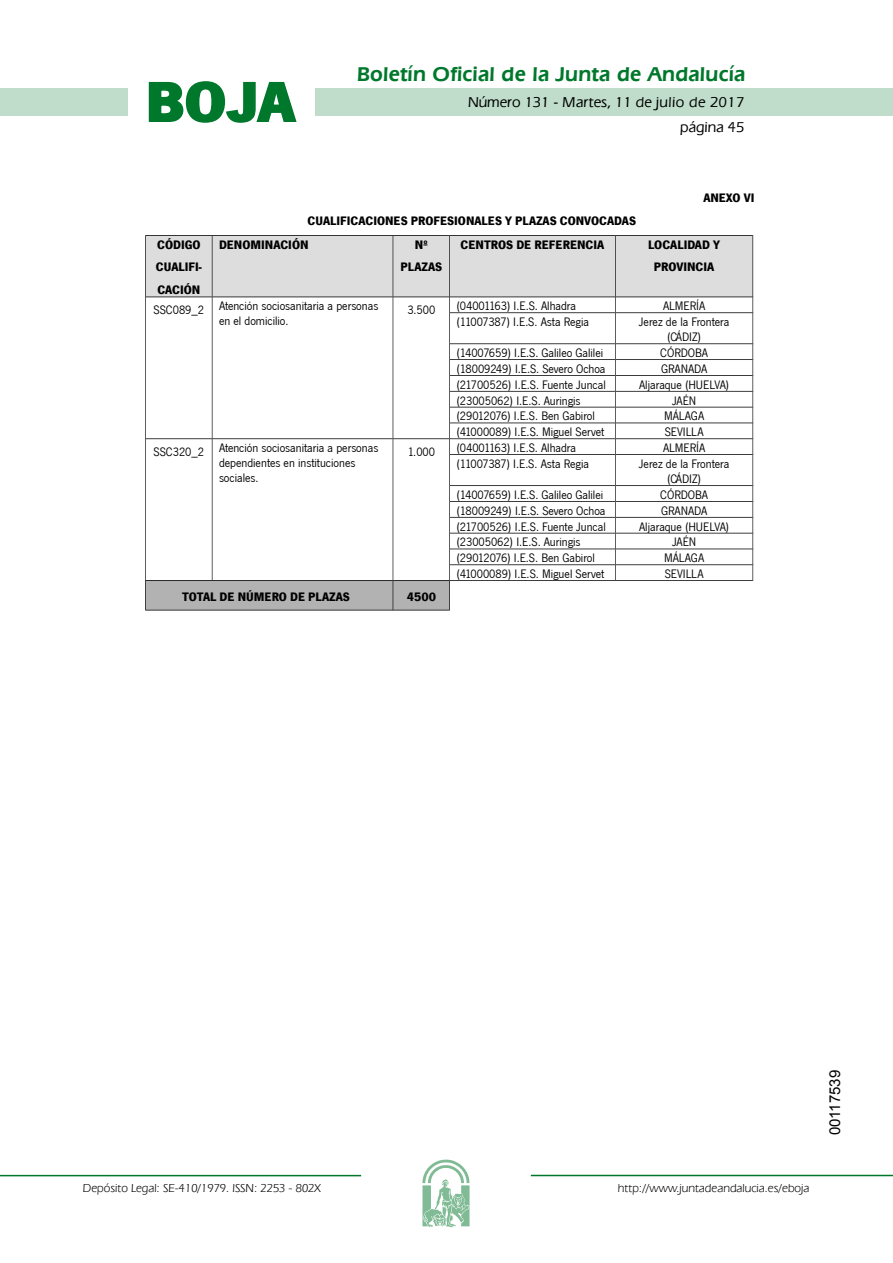
<style>
.page{position:relative;width:893px;height:1263px;background:#fff}
.page>*{position:absolute;margin:0;border:0;box-sizing:border-box;transform-origin:0 0}
.t1{font:700 57.75px "News Got T";color:#00782c;scale:1.14 1}
.t2{font:600 21px "Eras IT Cby BT";letter-spacing:.01em;color:#00782c}
.t3{font:500 15px/24.5px "Eras IT Cby BT";color:#000;text-align:right}
.t4{font:15px "Arial";color:#000}
.t5{font:12.6px/15.1px "News Got T";color:#000}
.t6{font:700 12.6px/22.8px "News Got T";color:#000;text-align:center}
.t7{font:12px "Eras IT Cby BT";color:#000}
</style>
<div class="page">
<div style="left:315px;top:88px;width:577px;height:28px;background:#bfddca"></div>
<div style="left:0;top:88px;width:128px;height:28px;background:#bfddca"></div>
<hr style="left:0;top:1175px;width:361px;height:1px;background:#00782c">
<svg style="left:422px;top:1159px;width:47px;height:68px"></svg>
<hr style="left:531px;top:1175px;width:361px;height:1px;background:#00782c">
<svg style="left:148px;top:81px;width:149px;height:42px"></svg>
<svg style="left:145px;top:235px;width:608px;height:376px"></svg>
<h1 class="t1" style="left:145px;top:68px;width:133px">BOJA</h1>
<h2 class="t2" style="left:357px;top:62px;width:390px">Boletín Oficial de la Junta de Andalucía</h2>
<p class="t3" style="left:468px;top:90px;width:278px">Número 131 - Martes, 11 de julio de 2017 página 45</p>
<p class="t6" style="left:307px;top:209px;width:330px">CUALIFICACIONES PROFESIONALES Y PLAZAS CONVOCADAS</p>
<p class="t6" style="left:703px;top:187px;width:53px">ANEXO VI</p>
<p class="t6" style="left:156px;top:233px;width:47px;text-align:justify">CÓDIGO CUALIFI-CACIÓN</p>
<p class="t6" style="left:219px;top:233px;width:91px">DENOMINACIÓN</p>
<p class="t6" style="left:400px;top:233px;width:43px">Nº<br>PLAZAS</p>
<p class="t6" style="left:460px;top:233px;width:145px">CENTROS DE REFERENCIA</p>
<p class="t6" style="left:648px;top:233px;width:73px">LOCALIDAD Y<br>PROVINCIA</p>
<p class="t5" style="left:219px;top:298px;width:161px;text-indent:-65px">SSC089_2 Atención sociosanitaria a personas en el domicilio.</p>
<p class="t5" style="left:407px;top:302px;width:30px">3.500</p>
<p class="t5" style="left:456px;top:298px;width:121px">(04001163) I.E.S. Alhadra</p>
<p class="t5" style="left:663px;top:298px;width:44px">ALMERÍA</p>
<p class="t5" style="left:456px;top:314px;width:134px">(11007387) I.E.S. Asta Regia</p>
<p class="t5" style="left:639px;top:314px;width:92px;text-align:center">Jerez de la Frontera (CÁDIZ)</p>
<p class="t5" style="left:456px;top:345px;width:148px">(14007659) I.E.S. Galileo Galilei</p>
<p class="t5" style="left:660px;top:345px;width:49px">CÓRDOBA</p>
<p class="t5" style="left:456px;top:361px;width:150px">(18009249) I.E.S. Severo Ochoa</p>
<p class="t5" style="left:661px;top:361px;width:48px">GRANADA</p>
<p class="t5" style="left:456px;top:377px;width:151px">(21700526) I.E.S. Fuente Juncal</p>
<p class="t5" style="left:639px;top:377px;width:92px">Aljaraque (HUELVA)</p>
<p class="t5" style="left:456px;top:393px;width:126px">(23005062) I.E.S. Auringis</p>
<p class="t5" style="left:672px;top:393px;width:26px">JAÉN</p>
<p class="t5" style="left:456px;top:409px;width:140px">(29012076) I.E.S. Ben Gabirol</p>
<p class="t5" style="left:664px;top:409px;width:42px">MÁLAGA</p>
<p class="t5" style="left:456px;top:424px;width:149px">(41000089) I.E.S. Miguel Servet</p>
<p class="t5" style="left:664px;top:424px;width:40px">SEVILLA</p>
<p class="t5" style="left:219px;top:440px;width:161px;text-indent:-65px">SSC320_2 Atención sociosanitaria a personas dependientes en instituciones sociales.</p>
<p class="t5" style="left:408px;top:444px;width:29px">1.000</p>
<p class="t5" style="left:456px;top:440px;width:121px">(04001163) I.E.S. Alhadra</p>
<p class="t5" style="left:663px;top:440px;width:44px">ALMERÍA</p>
<p class="t5" style="left:456px;top:456px;width:134px">(11007387) I.E.S. Asta Regia</p>
<p class="t5" style="left:639px;top:456px;width:92px;text-align:center">Jerez de la Frontera (CÁDIZ)</p>
<p class="t5" style="left:456px;top:487px;width:148px">(14007659) I.E.S. Galileo Galilei</p>
<p class="t5" style="left:660px;top:487px;width:49px">CÓRDOBA</p>
<p class="t5" style="left:456px;top:503px;width:150px">(18009249) I.E.S. Severo Ochoa</p>
<p class="t5" style="left:661px;top:503px;width:48px">GRANADA</p>
<p class="t5" style="left:456px;top:519px;width:151px">(21700526) I.E.S. Fuente Juncal</p>
<p class="t5" style="left:639px;top:519px;width:92px">Aljaraque (HUELVA)</p>
<p class="t5" style="left:456px;top:535px;width:126px">(23005062) I.E.S. Auringis</p>
<p class="t5" style="left:672px;top:535px;width:26px">JAÉN</p>
<p class="t5" style="left:456px;top:550px;width:140px">(29012076) I.E.S. Ben Gabirol</p>
<p class="t5" style="left:664px;top:550px;width:42px">MÁLAGA</p>
<p class="t5" style="left:456px;top:566px;width:149px">(41000089) I.E.S. Miguel Servet</p>
<p class="t5" style="left:664px;top:566px;width:40px">SEVILLA</p>
<p class="t6" style="left:182px;top:585px;width:169px">TOTAL DE NÚMERO DE PLAZAS</p>
<p class="t6" style="left:406px;top:585px;width:31px">4500</p>
<p class="t7" style="left:83px;top:1181px;width:239px">Depósito Legal: SE-410/1979. ISSN: 2253 - 802X</p>
<p class="t7" style="left:618px;top:1181px;width:193px">http://www.juntadeandalucia.es/eboja</p>
<p class="t4" style="left:825px;top:1135px;width:67px;rotate:-90deg">00117539</p>
</div>
